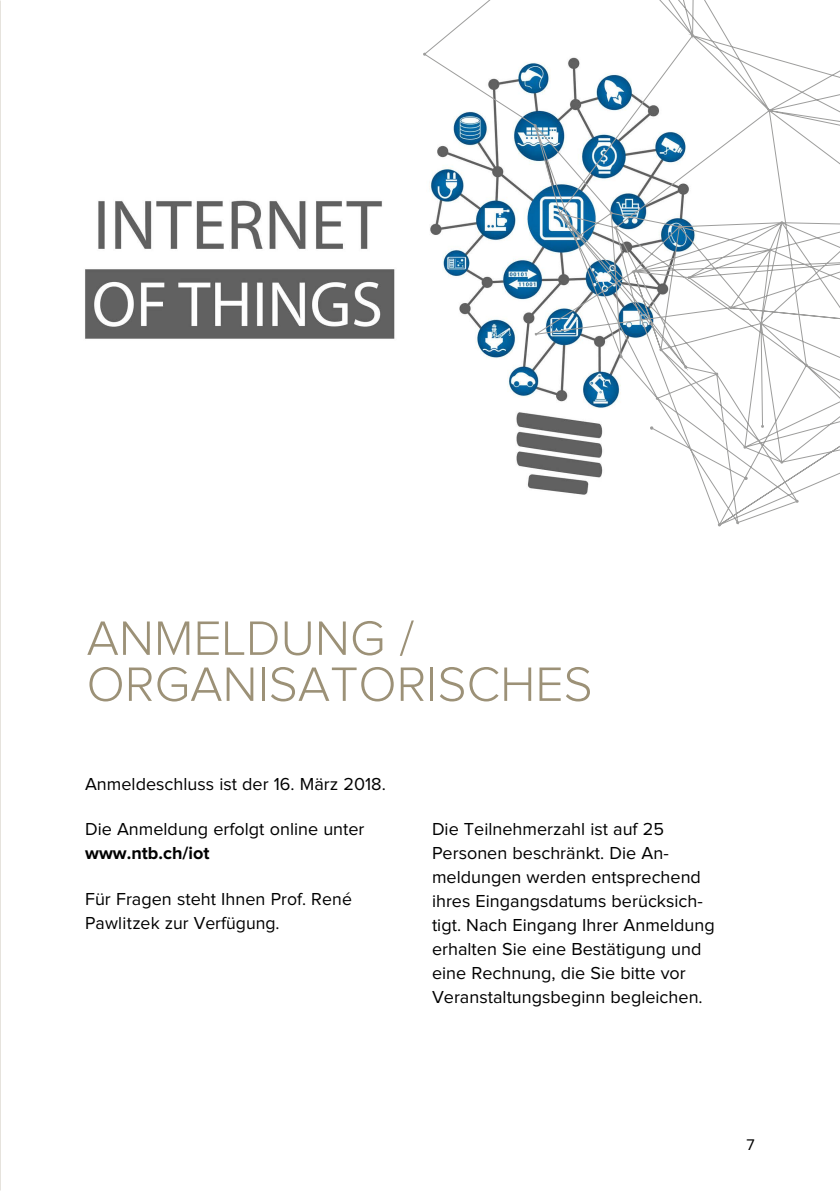
<style>
.page{position:relative;width:840px;height:1191px;background:#fff}
.page>*{position:absolute;margin:0;border:0;box-sizing:border-box;transform-origin:0 0}
.t1{font:300 50px/46px "Proxima Nova";color:#9c9177}
.t2{font:18px/24px "Proxima Nova";color:#000}
.t3{font:700 18px "Proxima Nova";color:#000}
.t4{font:16px "Proxima Nova";color:#000}
</style>
<div class="page">
<img style="left:85px;top:200px;width:310px;height:139px">
<svg style="left:426px;top:0;width:413px;height:526px"></svg>
<svg style="left:779px;top:460px;width:4px;height:4px"></svg>
<svg style="left:631px;top:270px;width:4px;height:3px"></svg>
<svg style="left:779px;top:221px;width:4px;height:3px"></svg>
<svg style="left:658px;top:348px;width:4px;height:3px"></svg>
<svg style="left:742px;top:445px;width:4px;height:4px"></svg>
<svg style="left:609px;top:211px;width:3px;height:4px"></svg>
<svg style="left:795px;top:499px;width:3px;height:4px"></svg>
<svg style="left:573px;top:237px;width:4px;height:3px"></svg>
<svg style="left:735px;top:521px;width:4px;height:3px"></svg>
<svg style="left:714px;top:372px;width:4px;height:4px"></svg>
<svg style="left:690px;top:34px;width:4px;height:3px"></svg>
<svg style="left:683px;top:365px;width:4px;height:4px"></svg>
<svg style="left:613px;top:226px;width:4px;height:4px"></svg>
<svg style="left:804px;top:363px;width:3px;height:4px"></svg>
<svg style="left:743px;top:476px;width:4px;height:4px"></svg>
<svg style="left:649px;top:426px;width:4px;height:4px"></svg>
<h1 class="t1" style="left:86px;top:617px;width:507px">ANMELDUNG /<br>ORGANISATORISCHES</h1>
<p class="t2" style="left:85px;top:772px;width:302px">Anmeldeschluss ist der 16. März 2018.</p>
<p class="t2" style="left:85px;top:817px;width:281px">Die Anmeldung erfolgt online unter</p>
<p class="t3" style="left:85px;top:844px;width:126px">www.ntb.ch/iot</p>
<p class="t2" style="left:85px;top:888px;width:268px">Für Fragen steht Ihnen Prof. René<br>Pawlitzek zur Verfügung.</p>
<p class="t2" style="left:432px;top:817px;width:284px">Die Teilnehmerzahl ist auf 25<br>Personen beschränkt. Die An&shy;meldungen werden entsprechend ihres Eingangsdatums berücksich&shy;tigt. Nach Eingang Ihrer Anmeldung erhalten Sie eine Bestätigung und eine Rechnung, die Sie bitte vor Veranstaltungsbeginn begleichen.</p>
<p class="t4" style="left:746px;top:1137px;width:10px">7</p>
</div>
